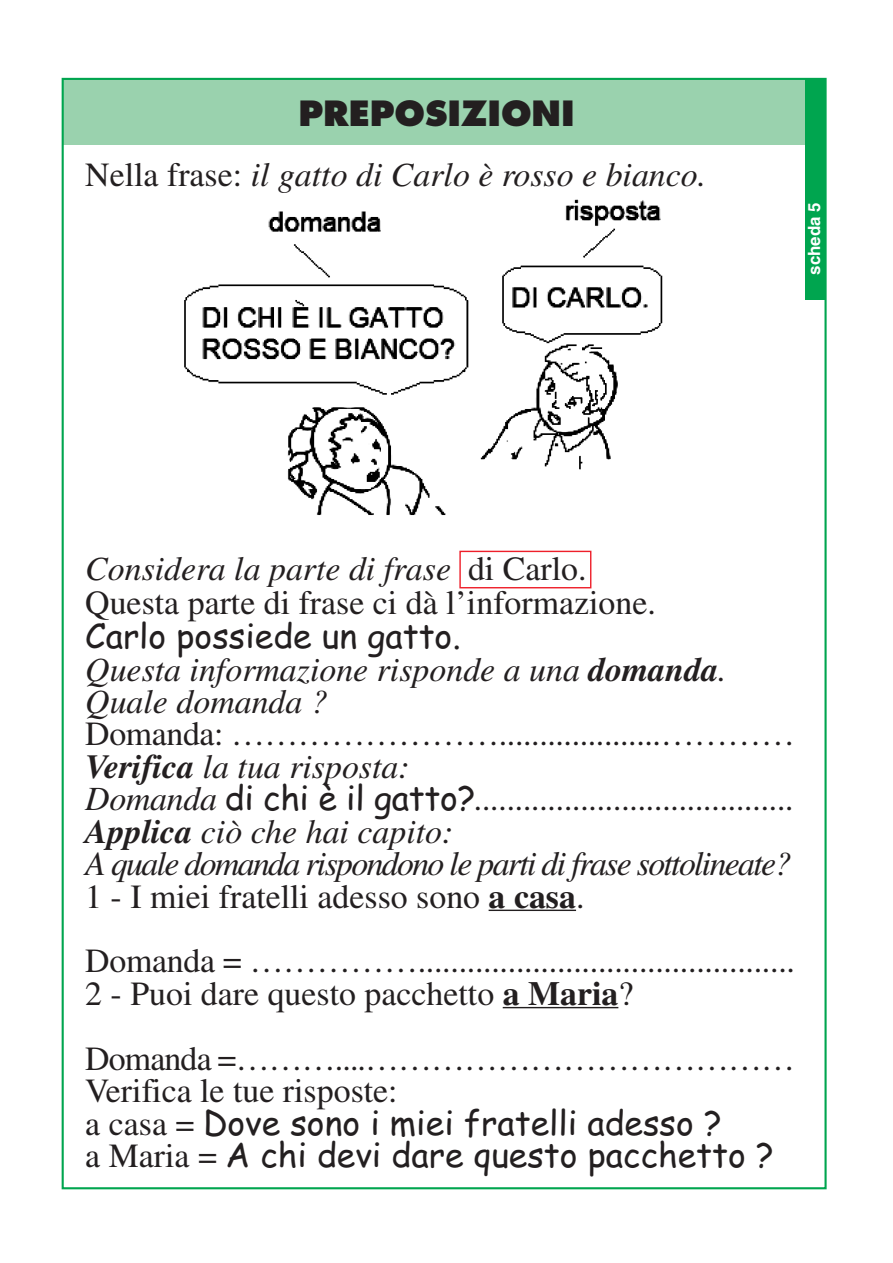
<style>
.page{position:relative;width:893px;height:1263px;background:#fff}
.page>*{position:absolute;margin:0;border:0;box-sizing:border-box;transform-origin:0 0}
.t1{font:italic 33.9px/32.4px "Times";letter-spacing:-.05em;color:#231f20}
.t2{font:33.9px/32.4px "Times";color:#231f20}
.t3{font:italic 33.9px/32.4px "Times";color:#231f20}
.t4{font:33.9px/32.4px "Comic Sans MS";color:#231f20}
.t5{font:800 33.9px "Futura";color:#231f20}
.t6{font:700 16.95px "Helvetica";color:#fff}
.s1{font-style:normal}
.s2{font-style:italic}
.s3{font-weight:700}
.s4{font-family:"Comic Sans MS";font-style:normal}
.s5{font-weight:700;font-style:normal}
.s6{font-family:"Times"}
</style>
<div class="page">
<img style="left:184px;top:199px;width:479px;height:316px">
<div style="left:63px;top:79px;width:762px;height:65px;background:#9ad2ae"></div>
<div style="left:805px;top:79px;width:20px;height:221px;background:#00a54f"></div>
<hr style="left:488px;top:910px;width:88px;height:1px;background:#231f20">
<hr style="left:502px;top:1007px;width:116px;height:1px;background:#231f20">
<div style="left:459px;top:551px;width:132px;height:37px;border:1px solid #ee1f2a"></div>
<p class="t5" style="left:298px;top:98px;width:278px">PREPOSIZIONI</p>
<p class="t3" style="left:85px;top:161px;width:622px"><span class="s1">Nella frase:</span> il gatto di Carlo è rosso e bianco.</p>
<p class="t6" style="left:808px;top:275px;width:74px;rotate:-90deg">scheda 5</p>
<p class="t2" style="left:85px;top:555px;width:572px;line-height:33.9px"><span class="s2">Considera la parte di frase</span> di Carlo.<br>Questa parte di frase ci dà l’informazione.</p>
<p class="t4" style="left:85px;top:623px;width:377px">Carlo possiede un gatto.</p>
<p class="t3" style="left:85px;top:656px;width:643px">Questa informazione risponde a una <span class="s3">domanda</span>.<br>Quale domanda ?</p>
<p class="t1" style="left:85px;top:721px;width:711px"><span class="s1">Domanda: ……………………....................………… </span><span class="s3">Verifica</span> la tua risposta:<br>Domanda <span class="s4">di chi è il gatto?</span>.......................................<br><span class="s3">Applica</span> ciò che hai capito:<br>A quale domanda rispondono le parti di frase sottolineate?<br><span class="s1">1 - I miei fratelli adesso sono</span> <span class="s5">a casa</span><span class="s1">.</span></p>
<p class="t2" style="left:85px;top:948px;width:711px">Domanda = ……………..............................................<br>2 - Puoi dare questo pacchetto <span class="s3">a Maria</span>?</p>
<p class="t2" style="left:85px;top:1045px;width:711px">Domanda =………....…………………………………<br>Verifica le tue risposte:</p>
<p class="t4" style="left:85px;top:1110px;width:690px"><span class="s6">a casa =</span> Dove sono i miei fratelli adesso ?<br><span class="s6">a Maria =</span> A chi devi dare questo pacchetto ?</p>
</div>
